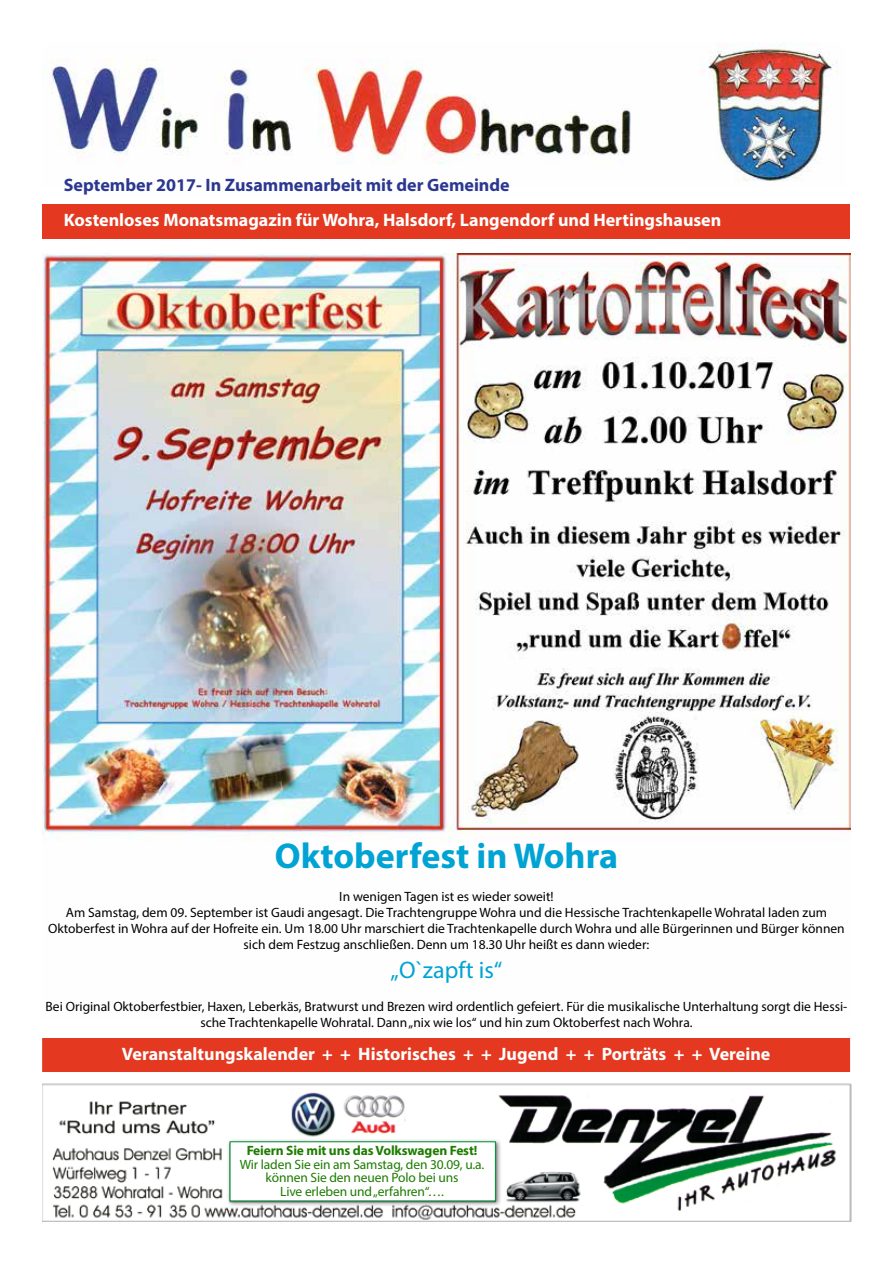
<style>
.page{position:relative;width:893px;height:1263px;background:#fff}
.page>*{position:absolute;margin:0;border:0;box-sizing:border-box;transform-origin:0 0}
.t1{font:700 36px "Myriad Pro";color:#00a3d3}
.t2{font:24px "Myriad Pro";color:#00a3d3}
.t3{font:700 18px "Myriad Pro";color:#fff}
.t4{font:700 18px "Myriad Pro";color:#2c3791}
.t5{font:13.5px/16.2px "Myriad Pro";color:#000;text-align:center}
.t6{font:13.5px/13.5px "Myriad Pro";letter-spacing:-.01em;color:#1d7c00;text-align:center}
.t7{font:700 13.5px "Myriad Pro";letter-spacing:-.01em;color:#1d7c00}
</style>
<div class="page">
<img style="left:44px;top:43px;width:795px;height:139px">
<img style="left:43px;top:1083px;width:809px;height:139px">
<div style="left:43px;top:204px;width:807px;height:34px;background:#e43920"></div>
<div style="left:42px;top:1038px;width:809px;height:34px;background:#e43920"></div>
<div style="left:226px;top:1138px;width:276px;height:69px;background:#000;opacity:.46"></div>
<div style="left:230px;top:1141px;width:266px;height:60px;background:#fff"></div>
<div style="left:414px;top:1092px;width:50px;height:45px;background:#fff"></div>
<img style="left:43px;top:253px;width:807px;height:588px">
<h3 class="t4" style="left:64px;top:173px;width:447px">September 2017- In Zusammenarbeit mit der Gemeinde</h3>
<h3 class="t3" style="left:64px;top:208px;width:659px">Kostenloses Monatsmagazin für Wohra, Halsdorf, Langendorf und Hertingshausen</h3>
<h1 class="t1" style="left:275px;top:833px;width:345px">Oktoberfest in Wohra</h1>
<p class="t5" style="left:48px;top:888px;width:798px">In wenigen Tagen ist es wieder soweit!<br>Am Samstag, dem 09. September ist Gaudi angesagt. Die Trachtengruppe Wohra und die Hessische Trachtenkapelle Wohratal laden zum Oktoberfest in Wohra auf der Hofreite ein. Um 18.00 Uhr marschiert die Trachtenkapelle durch Wohra und alle Bürgerinnen und Bürger können sich dem Festzug anschließen. Denn um 18.30 Uhr heißt es dann wieder:</p>
<h2 class="t2" style="left:391px;top:955px;width:113px">„O`zapft is“</h2>
<p class="t5" style="left:46px;top:998px;width:803px">Bei Original Oktoberfestbier, Haxen, Leberkäs, Bratwurst und Brezen wird ordentlich gefeiert. Für die musikalische Unterhaltung sorgt die Hessi&shy;sche Trachtenkapelle Wohratal. Dann „nix wie los“ und hin zum Oktoberfest nach Wohra.</p>
<h3 class="t3" style="left:122px;top:1042px;width:650px">Veranstaltungskalender + + Historisches + + Jugend + + Porträts + + Vereine</h3>
<p class="t7" style="left:247px;top:1142px;width:232px">Feiern Sie mit uns das Volkswagen Fest!</p>
<p class="t6" style="left:240px;top:1157px;width:246px">Wir laden Sie ein am Samstag, den 30.09, u.a. können Sie den neuen Polo bei uns<br>Live erleben und „erfahren“….</p>
</div>
